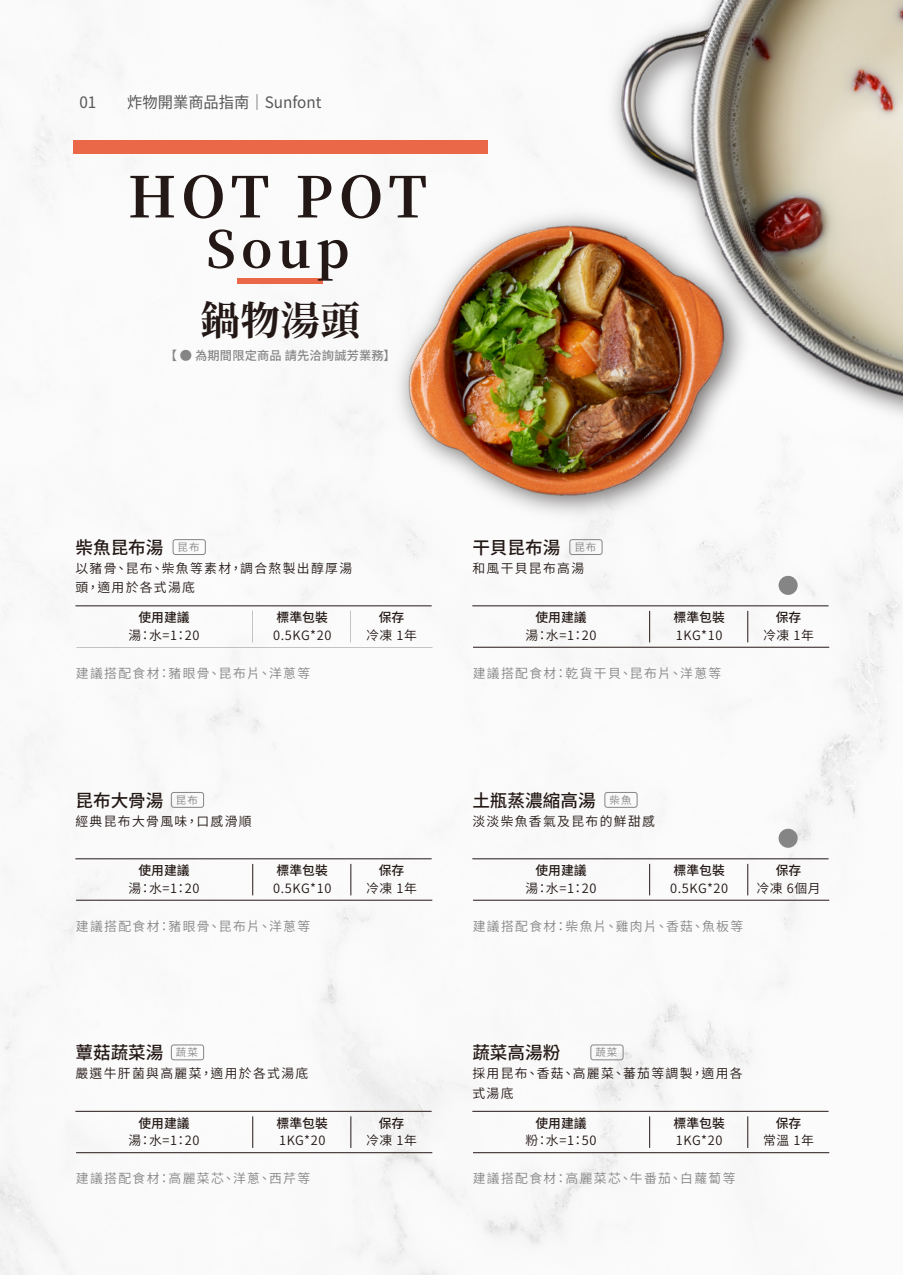
<style>
.page{position:relative;width:903px;height:1275px;background:#fff}
.page>*{position:absolute;margin:0;border:0;box-sizing:border-box;transform-origin:0 0}
.t1{font:700 56px "Source Han Serif SC";letter-spacing:.09em;color:#231815}
.t2{font:700 50.23px "Source Han Serif SC";color:#231815}
.t3{font:700 39.55px "Source Han Serif SC";color:#231815}
.t4{font:500 17.68px "Source Han Sans TW";color:#231815}
.t5{font:15.75px "Source Han Sans TW";color:#595757}
.t6{font:12.78px/19.2px "Source Han Sans TW";letter-spacing:.105em;color:#231815}
.t7{font:12.78px "Source Han Sans TW";letter-spacing:.105em;color:#858585}
.t8{font:500 12.78px "Source Han Sans TW";color:#231815}
.t9{font:500 12.25px "Source Han Sans TW";letter-spacing:.01em;color:#858585}
.t10{font:10.5px "Source Han Sans TW";letter-spacing:.105em;color:#858585}
</style>
<div class="page">
<img style="left:0;top:1px;width:903px;height:1274px">
<img style="left:596px;top:1px;width:307px;height:439px">
<img style="left:619px;top:0;width:284px;height:404px">
<div style="left:73px;top:141px;width:415px;height:13px;background:#ea6848"></div>
<div style="left:238px;top:278px;width:85px;height:6px;background:#ea6848"></div>
<hr style="left:75px;top:605px;width:357px;height:1px;background:#241816">
<hr style="left:75px;top:858px;width:357px;height:1px;background:#241816">
<hr style="left:76px;top:900px;width:356px;height:1px;background:#241816">
<hr style="left:252px;top:864px;width:1px;height:31px;background:#241816">
<hr style="left:351px;top:864px;width:1px;height:31px;background:#241816">
<div style="left:778px;top:576px;width:20px;height:19px;background:#858585;border-radius:50%"></div>
<hr style="left:472px;top:605px;width:356px;height:1px;background:#241816">
<div style="left:778px;top:829px;width:20px;height:19px;background:#858585;border-radius:50%"></div>
<hr style="left:472px;top:858px;width:356px;height:1px;background:#241816">
<hr style="left:473px;top:900px;width:356px;height:1px;background:#241816">
<hr style="left:649px;top:864px;width:1px;height:31px;background:#241816">
<hr style="left:747px;top:864px;width:1px;height:31px;background:#241816">
<hr style="left:75px;top:1111px;width:357px;height:1px;background:#241816">
<hr style="left:76px;top:1152px;width:356px;height:1px;background:#241816">
<hr style="left:252px;top:1116px;width:1px;height:32px;background:#241816">
<hr style="left:351px;top:1116px;width:1px;height:32px;background:#241816">
<hr style="left:472px;top:1111px;width:356px;height:1px;background:#241816">
<hr style="left:473px;top:1152px;width:356px;height:1px;background:#241816">
<hr style="left:649px;top:1116px;width:1px;height:32px;background:#241816">
<hr style="left:747px;top:1116px;width:1px;height:32px;background:#241816">
<div style="left:173px;top:539px;width:33px;height:16px;border:1px solid #858585;border-radius:2px"></div>
<div style="left:569px;top:539px;width:33px;height:16px;border:1px solid #858585;border-radius:2px"></div>
<div style="left:171px;top:792px;width:33px;height:16px;border:1px solid #858585;border-radius:2px"></div>
<div style="left:604px;top:792px;width:33px;height:16px;border:1px solid #858585;border-radius:2px"></div>
<div style="left:171px;top:1044px;width:33px;height:16px;border:1px solid #858585;border-radius:2px"></div>
<div style="left:590px;top:1044px;width:33px;height:16px;border:1px solid #858585;border-radius:2px"></div>
<img style="left:750px;top:200px;width:9px;height:333px">
<img style="left:384px;top:176px;width:366px;height:367px">
<p class="t5" style="left:80px;top:94px;width:18px">01</p>
<p class="t5" style="left:127px;top:94px;width:196px">炸物開業商品指南｜Sunfont</p>
<h1 class="t1" style="left:128px;top:165px;width:301px">HOT POT</h1>
<h2 class="t2" style="left:206px;top:221px;width:145px">Soup</h2>
<h3 class="t3" style="left:200px;top:298px;width:161px">鍋物湯頭</h3>
<p class="t9" style="left:165px;top:348px;width:232px">【 ● 為期間限定商品 請先洽詢誠芳業務】</p>
<h3 class="t4" style="left:75px;top:537px;width:90px">柴魚昆布湯</h3>
<p class="t6" style="left:75px;top:559px;width:278px">以豬骨、昆布、柴魚等素材，調合熬製出醇厚湯頭，適用於各式湯底</p>
<p class="t8" style="left:138px;top:610px;width:53px">使用建議</p>
<p class="t6" style="left:129px;top:626px;width:72px">湯：水=1：20</p>
<h3 class="t4" style="left:472px;top:537px;width:90px">干貝昆布湯</h3>
<p class="t6" style="left:472px;top:559px;width:113px">和風干貝昆布高湯</p>
<p class="t8" style="left:535px;top:610px;width:53px">使用建議</p>
<p class="t6" style="left:525px;top:626px;width:72px">湯：水=1：20</p>
<p class="t10" style="left:178px;top:541px;width:24px">昆布</p>
<p class="t10" style="left:574px;top:541px;width:24px">昆布</p>
<p class="t8" style="left:277px;top:610px;width:53px">標準包裝</p>
<p class="t6" style="left:273px;top:626px;width:60px">0.5KG*20</p>
<p class="t8" style="left:379px;top:610px;width:27px">保存</p>
<p class="t6" style="left:366px;top:626px;width:52px">冷凍 1年</p>
<p class="t8" style="left:673px;top:610px;width:53px">標準包裝</p>
<p class="t6" style="left:676px;top:626px;width:48px">1KG*10</p>
<p class="t7" style="left:76px;top:666px;width:236px">建議搭配食材：豬眼骨、昆布片、洋蔥等</p>
<p class="t7" style="left:473px;top:666px;width:250px">建議搭配食材：乾貨干貝、昆布片、洋蔥等</p>
<p class="t8" style="left:776px;top:610px;width:27px">保存</p>
<p class="t6" style="left:763px;top:626px;width:52px">冷凍 1年</p>
<h3 class="t4" style="left:472px;top:790px;width:125px">土瓶蒸濃縮高湯</h3>
<p class="t6" style="left:472px;top:812px;width:184px">淡淡柴魚香氣及昆布的鮮甜感</p>
<p class="t8" style="left:535px;top:863px;width:53px">使用建議</p>
<p class="t6" style="left:525px;top:879px;width:72px">湯：水=1：20</p>
<h3 class="t4" style="left:75px;top:790px;width:90px">昆布大骨湯</h3>
<p class="t6" style="left:75px;top:812px;width:178px">經典昆布大骨風味，口感滑順</p>
<p class="t8" style="left:138px;top:863px;width:53px">使用建議</p>
<p class="t6" style="left:129px;top:879px;width:72px">湯：水=1：20</p>
<p class="t10" style="left:176px;top:794px;width:24px">昆布</p>
<p class="t10" style="left:609px;top:794px;width:24px">柴魚</p>
<p class="t8" style="left:277px;top:863px;width:53px">標準包裝</p>
<p class="t6" style="left:273px;top:879px;width:60px">0.5KG*10</p>
<p class="t8" style="left:379px;top:863px;width:27px">保存</p>
<p class="t6" style="left:366px;top:879px;width:52px">冷凍 1年</p>
<p class="t8" style="left:673px;top:863px;width:53px">標準包裝</p>
<p class="t6" style="left:670px;top:879px;width:60px">0.5KG*20</p>
<p class="t7" style="left:76px;top:919px;width:236px">建議搭配食材：豬眼骨、昆布片、洋蔥等</p>
<p class="t7" style="left:473px;top:919px;width:272px">建議搭配食材：柴魚片、雞肉片、香菇、魚板等</p>
<p class="t8" style="left:776px;top:863px;width:27px">保存</p>
<p class="t6" style="left:756px;top:879px;width:66px">冷凍 6個月</p>
<h3 class="t4" style="left:472px;top:1043px;width:90px">蔬菜高湯粉</h3>
<p class="t6" style="left:472px;top:1064px;width:272px">採用昆布、香菇、高麗菜、蕃茄等調製，適用各式湯底</p>
<p class="t8" style="left:535px;top:1116px;width:53px">使用建議</p>
<p class="t6" style="left:525px;top:1131px;width:72px">粉：水=1：50</p>
<h3 class="t4" style="left:75px;top:1043px;width:90px">蕈菇蔬菜湯</h3>
<p class="t6" style="left:75px;top:1064px;width:234px">嚴選牛肝菌與高麗菜，適用於各式湯底</p>
<p class="t8" style="left:138px;top:1116px;width:53px">使用建議</p>
<p class="t6" style="left:129px;top:1131px;width:72px">湯：水=1：20</p>
<p class="t10" style="left:176px;top:1046px;width:24px">蔬菜</p>
<p class="t10" style="left:595px;top:1046px;width:24px">蔬菜</p>
<p class="t8" style="left:277px;top:1116px;width:53px">標準包裝</p>
<p class="t6" style="left:279px;top:1131px;width:48px">1KG*20</p>
<p class="t8" style="left:673px;top:1116px;width:53px">標準包裝</p>
<p class="t6" style="left:676px;top:1131px;width:48px">1KG*20</p>
<p class="t8" style="left:379px;top:1116px;width:27px">保存</p>
<p class="t6" style="left:366px;top:1131px;width:52px">冷凍 1年</p>
<p class="t7" style="left:76px;top:1171px;width:236px">建議搭配食材：高麗菜芯、洋蔥、西芹等</p>
<p class="t7" style="left:473px;top:1171px;width:264px">建議搭配食材：高麗菜芯、牛番茄、白蘿蔔等</p>
<p class="t8" style="left:776px;top:1116px;width:27px">保存</p>
<p class="t6" style="left:763px;top:1131px;width:52px">常溫 1年</p>
</div>
